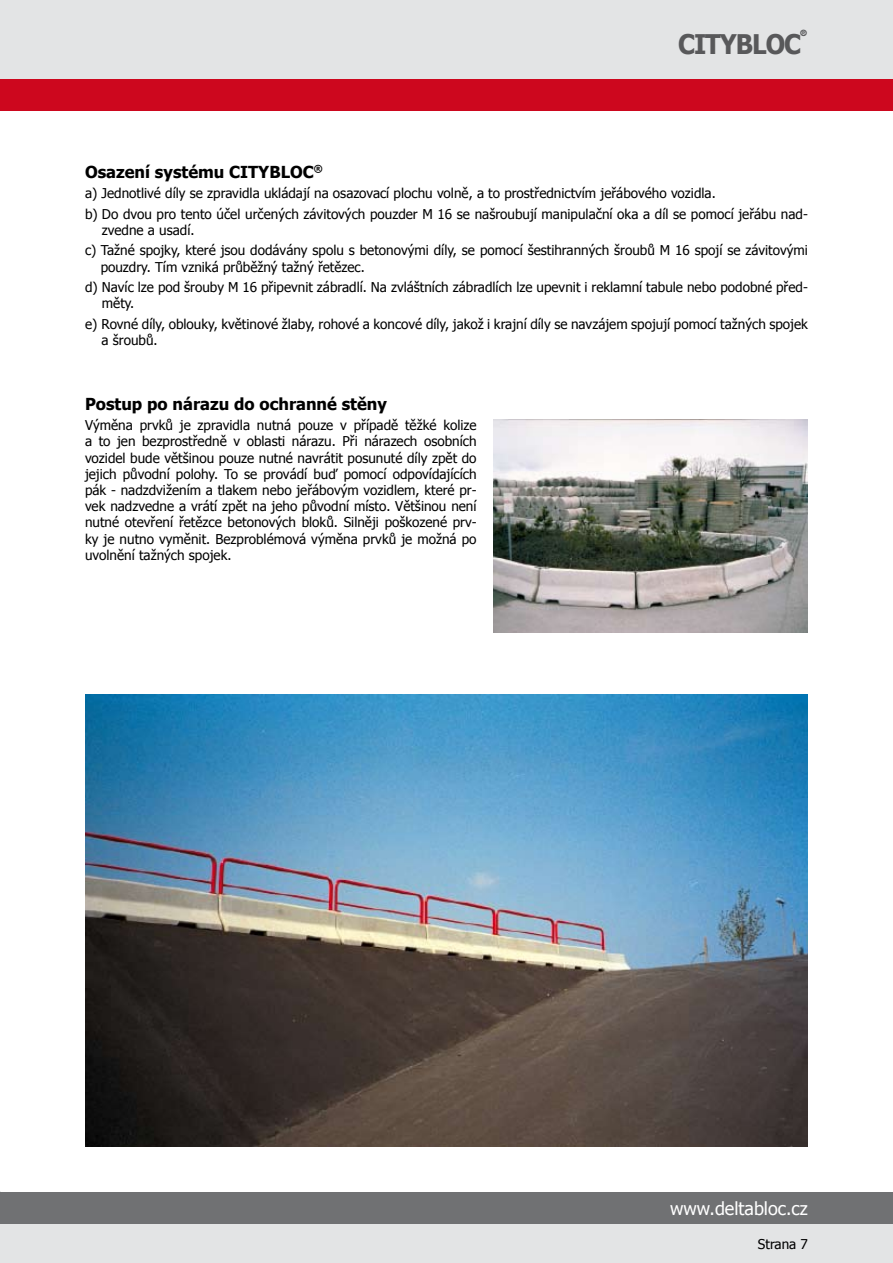
<style>
.page{position:relative;width:893px;height:1263px;background:#fff}
.page>*{position:absolute;margin:0;border:0;box-sizing:border-box;transform-origin:0 0}
.t1{font:700 27px "Tahoma";letter-spacing:-.04em;color:#58585a;scale:.94 1}
.t2{font:18px "Tahoma";color:#fff}
.t3{font:700 16.5px "Tahoma";color:#000}
.t4{font:13.5px/16.2px "Tahoma";color:#000}
.t5{font:700 9.6px "Tahoma";color:#000}
.t6{font:900 8.7px "Helvetica Neue CE";color:#58585a}
</style>
<div class="page">
<div style="left:0;top:1210px;width:893px;height:53px;background:#e3e4e5"></div>
<div style="left:0;top:1192px;width:893px;height:32px;background:#707173"></div>
<div style="left:0;top:0;width:893px;height:85px;background:#e3e4e5"></div>
<div style="left:0;top:79px;width:893px;height:32px;background:#cd071e"></div>
<img style="left:85px;top:695px;width:723px;height:452px">
<img style="left:494px;top:420px;width:314px;height:212px">
<p class="t6" style="left:800px;top:27px;width:8px">®</p>
<h1 class="t1" style="left:678px;top:25px;width:132px">CITYBLOC</h1>
<p class="t3" style="left:85px;top:160px;width:167px">Osazení systému Citybloc</p>
<p class="t5" style="left:314px;top:162px;width:10px">®</p>
<p class="t4" style="left:85px;top:182px;width:724px;line-height:20.4px">a) Jednotlivé díly se zpravidla ukládají na osazovací plochu volně, a to prostřednictvím jeřábového vozidla.<br>b) Do dvou pro tento účel určených závitových pouzder M 16 se našroubují manipulační oka a díl se pomocí jeřábu nad-</p>
<p class="t4" style="left:85px;top:219px;width:724px;line-height:20.4px;text-indent:17px">zvedne a usadí.<br>c) Tažné spojky, které jsou dodávány spolu s betonovými díly, se pomocí šestihranných šroubů M 16 spojí se závitovými</p>
<p class="t4" style="left:85px;top:256px;width:724px;line-height:20.4px;text-indent:16px">pouzdry. Tím vzniká průběžný tažný řetězec.<br>d) Navíc lze pod šrouby M 16 připevnit zábradlí. Na zvláštních zábradlích lze upevnit i reklamní tabule nebo podobné před-</p>
<p class="t4" style="left:85px;top:292px;width:724px;line-height:20.4px;text-indent:17px">měty.<br>e) Rovné díly, oblouky, květinové žlaby, rohové a koncové díly, jakož i krajní díly se navzájem spojují pomocí tažných spojek</p>
<p class="t4" style="left:102px;top:331px;width:58px">a šroubů.</p>
<p class="t3" style="left:85px;top:392px;width:303px">Postup po nárazu do ochranné stěny</p>
<p class="t4" style="left:85px;top:417px;width:393px;text-align:justify">Výměna prvků je zpravidla nutná pouze v případě těžké kolize a to jen bezprostředně v oblasti nárazu. Při nárazech osobních vozidel bude většinou pouze nutné navrátit posunuté díly zpět do jejich původní polohy. To se provádí buď pomocí odpovídajících pák - nadzdvižením a tlakem nebo jeřábovým vozidlem, které pr&shy;vek nadzvedne a vrátí zpět na jeho původní místo. Většinou není nutné otevření řetězce betonových bloků. Silněji poškozené prv&shy;ky je nutno vyměnit. Bezproblémová výměna prvků je možná po uvolnění tažných spojek.</p>
<h2 class="t2" style="left:670px;top:1196px;width:139px">www.deltabloc.cz</h2>
<p class="t4" style="left:758px;top:1235px;width:51px">Strana 7</p>
</div>
